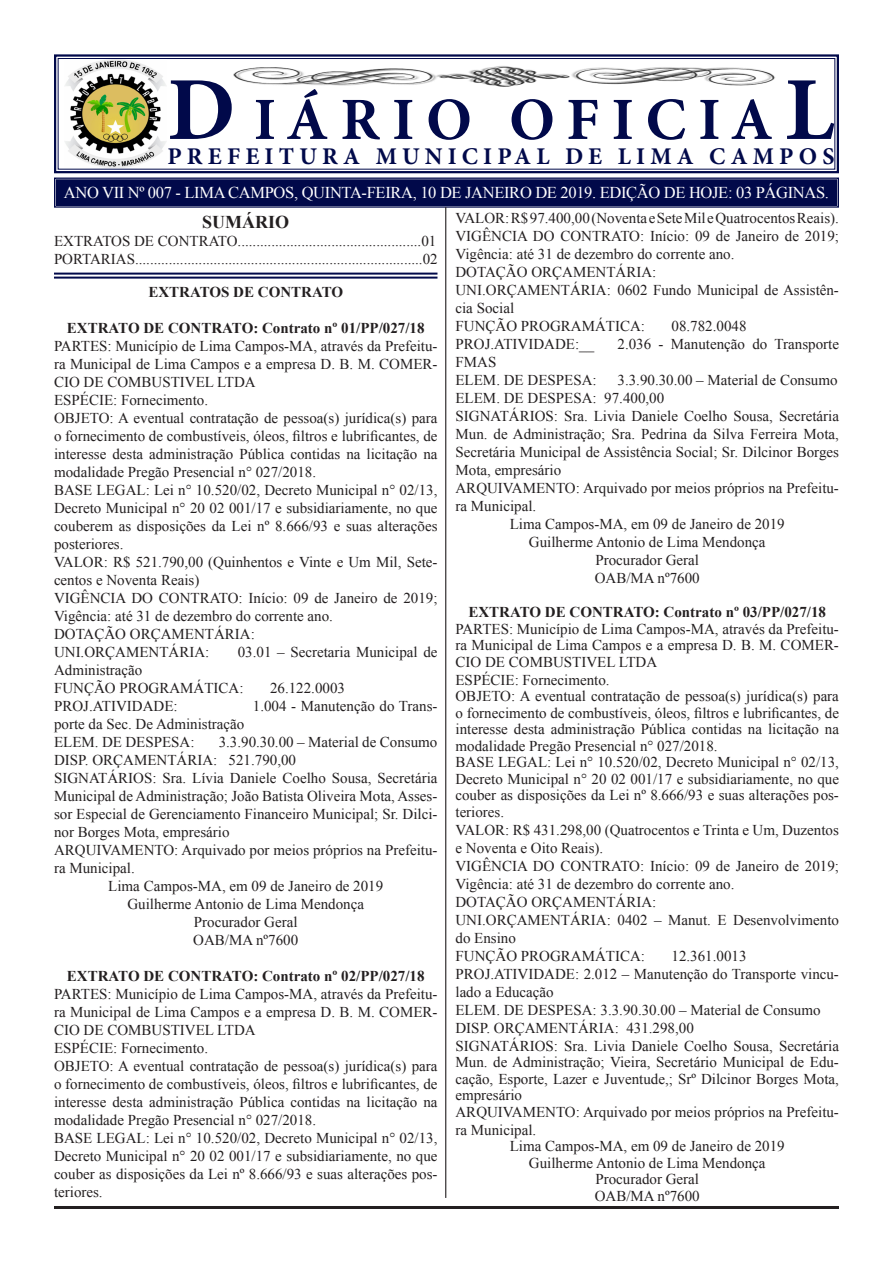
<style>
.page{position:relative;width:893px;height:1263px;background:#fff}
.page>*{position:absolute;margin:0;border:0;box-sizing:border-box;transform-origin:0 0}
.t1{font:700 60px "Minion Pro";letter-spacing:.19em;color:#01094a}
.t2{font:700 24px "Minion Pro";letter-spacing:.215em;color:#01094a}
.t3{font:700 18px "Times New Roman";color:#231f20}
.t4{font:16.5px "Times New Roman";letter-spacing:-.02em;color:#fff}
.t5{font:15px/18px "Times New Roman";color:#231f20;text-align:justify}
.t6{font:700 15px "Times New Roman";color:#231f20}
.s1{font-size:90px}
</style>
<div class="page">
<svg style="left:54px;top:54px;width:785px;height:120px"></svg>
<div style="left:58px;top:58px;width:777px;height:112px;border:1px solid #01094a"></div>
<svg style="left:54px;top:177px;width:785px;height:31px;background:#111855"></svg>
<div style="left:56px;top:179px;width:781px;height:27px;border:1px solid #01094a"></div>
<div style="left:57px;top:181px;width:779px;height:23px;border:1px solid #01094a"></div>
<hr style="left:54px;top:1206px;width:785px;height:3px;background:#231f20">
<hr style="left:54px;top:273px;width:383px;height:2px;background:#01094a">
<hr style="left:54px;top:277px;width:383px;height:2px;background:#01094a">
<hr style="left:445px;top:207px;width:1px;height:991px;background:#231f20">
<img style="left:230px;top:66px;width:550px;height:21px">
<img style="left:64px;top:60px;width:102px;height:108px">
<p class="t1" style="left:167px;top:77px;width:669px"><span class="s1">D</span>IÁRIO OFICIA<span class="s1">L</span></p>
<p class="t2" style="left:168px;top:140px;width:668px">PREFEITURA MUNICIPAL DE LIMA CAMPOS</p>
<p class="t4" style="left:64px;top:181px;width:767px">ANO VII Nº 007 - LIMA CAMPOS, QUINTA-FEIRA, 10 DE JANEIRO DE 2019. EDIÇÃO DE HOJE: 03 PÁGINAS.</p>
<p class="t3" style="left:202px;top:210px;width:88px">SUMÁRIO</p>
<p class="t5" style="left:54px;top:232px;width:384px">EXTRATOS DE CONTRATO.................................................01</p>
<p class="t5" style="left:54px;top:250px;width:385px">PORTARIAS.............................................................................02</p>
<p class="t6" style="left:148px;top:282px;width:196px">EXTRATOS DE CONTRATO</p>
<p class="t6" style="left:67px;top:318px;width:359px">EXTRATO DE CONTRATO: Contrato nº 01/PP/027/18</p>
<p class="t5" style="left:54px;top:337px;width:385px">PARTES: Município de Lima Campos-MA, através da Prefeitu&shy;ra Municipal de Lima Campos e a empresa D. B. M. COMER-CIO DE COMBUSTIVEL LTDA</p>
<p class="t5" style="left:54px;top:391px;width:156px">ESPÉCIE: Fornecimento.</p>
<p class="t5" style="left:54px;top:409px;width:385px">OBJETO: A eventual contratação de pessoa(s) jurídica(s) para o fornecimento de combustíveis, óleos, filtros e lubrificantes, de interesse desta administração Pública contidas na licitação na modalidade Pregão Presencial n° 027/2018.</p>
<p class="t5" style="left:54px;top:481px;width:385px">BASE LEGAL: Lei n° 10.520/02, Decreto Municipal n° 02/13, Decreto Municipal n° 20 02 001/17 e subsidiariamente, no que couberem as disposições da Lei nº 8.666/93 e suas alterações posteriores.</p>
<p class="t5" style="left:54px;top:553px;width:385px">VALOR: R$ 521.790,00 (Quinhentos e Vinte e Um Mil, Sete&shy;centos e Noventa Reais)</p>
<p class="t5" style="left:54px;top:589px;width:385px">VIGÊNCIA DO CONTRATO: Início: 09 de Janeiro de 2019;<br>Vigência: até 31 de dezembro do corrente ano.</p>
<p class="t5" style="left:54px;top:625px;width:202px">DOTAÇÃO ORÇAMENTÁRIA:</p>
<p class="t5" style="left:54px;top:643px;width:157px">UNI.ORÇAMENTÁRIA:</p>
<p class="t5" style="left:238px;top:643px;width:201px">03.01 – Secretaria Municipal de</p>
<p class="t5" style="left:54px;top:661px;width:90px">Administração</p>
<p class="t5" style="left:54px;top:679px;width:191px">FUNÇÃO PROGRAMÁTICA:</p>
<p class="t5" style="left:270px;top:679px;width:76px">26.122.0003</p>
<p class="t5" style="left:54px;top:697px;width:125px">PROJ.ATIVIDADE:</p>
<p class="t5" style="left:253px;top:697px;width:186px">1.004 - Manutenção do Trans-</p>
<p class="t5" style="left:54px;top:715px;width:192px">porte da Sec. De Administração</p>
<p class="t5" style="left:54px;top:733px;width:142px">ELEM. DE DESPESA:</p>
<p class="t5" style="left:219px;top:733px;width:220px">3.3.90.30.00 – Material de Consumo</p>
<p class="t5" style="left:54px;top:751px;width:244px">DISP. ORÇAMENTÁRIA: 521.790,00</p>
<p class="t5" style="left:54px;top:769px;width:385px">SIGNATÁRIOS: Sra. Lívia Daniele Coelho Sousa, Secretária Municipal de Administração; João Batista Oliveira Mota, Asses&shy;sor Especial de Gerenciamento Financeiro Municipal; Sr. Dilci&shy;nor Borges Mota, empresário</p>
<p class="t5" style="left:54px;top:841px;width:385px">ARQUIVAMENTO: Arquivado por meios próprios na Prefeitu&shy;ra Municipal.</p>
<p class="t5" style="left:108px;top:877px;width:276px">Lima Campos-MA, em 09 de Janeiro de 2019</p>
<p class="t5" style="left:127px;top:895px;width:238px">Guilherme Antonio de Lima Mendonça</p>
<p class="t5" style="left:194px;top:913px;width:105px">Procurador Geral</p>
<p class="t5" style="left:193px;top:931px;width:107px">OAB/MA nº7600</p>
<p class="t6" style="left:67px;top:966px;width:359px">EXTRATO DE CONTRATO: Contrato nº 02/PP/027/18</p>
<p class="t5" style="left:54px;top:985px;width:385px">PARTES: Município de Lima Campos-MA, através da Prefeitu&shy;ra Municipal de Lima Campos e a empresa D. B. M. COMER-CIO DE COMBUSTIVEL LTDA</p>
<p class="t5" style="left:54px;top:1039px;width:156px">ESPÉCIE: Fornecimento.</p>
<p class="t5" style="left:54px;top:1057px;width:385px">OBJETO: A eventual contratação de pessoa(s) jurídica(s) para o fornecimento de combustíveis, óleos, filtros e lubrificantes, de interesse desta administração Pública contidas na licitação na modalidade Pregão Presencial n° 027/2018.</p>
<p class="t5" style="left:54px;top:1129px;width:385px">BASE LEGAL: Lei n° 10.520/02, Decreto Municipal n° 02/13, Decreto Municipal n° 20 02 001/17 e subsidiariamente, no que couber as disposições da Lei nº 8.666/93 e suas alterações pos&shy;teriores.</p>
<p class="t5" style="left:455px;top:209px;width:385px">VALOR: R$ 97.400,00 (Noventa e Sete Mil e Quatrocentos Reais).</p>
<p class="t5" style="left:455px;top:227px;width:385px">VIGÊNCIA DO CONTRATO: Início: 09 de Janeiro de 2019;<br>Vigência: até 31 de dezembro do corrente ano.</p>
<p class="t5" style="left:455px;top:263px;width:202px">DOTAÇÃO ORÇAMENTÁRIA:</p>
<p class="t5" style="left:455px;top:281px;width:385px">UNI.ORÇAMENTÁRIA: 0602 Fundo Municipal de Assistên&shy;cia Social</p>
<p class="t5" style="left:455px;top:317px;width:191px">FUNÇÃO PROGRAMÁTICA:</p>
<p class="t5" style="left:671px;top:317px;width:76px">08.782.0048</p>
<p class="t5" style="left:455px;top:335px;width:140px">PROJ.ATIVIDADE:__</p>
<p class="t5" style="left:617px;top:335px;width:223px">2.036 - Manutenção do Transporte</p>
<p class="t5" style="left:455px;top:353px;width:42px">FMAS</p>
<p class="t5" style="left:455px;top:371px;width:143px">ELEM. DE DESPESA:</p>
<p class="t5" style="left:617px;top:371px;width:221px">3.3.90.30.00 – Material de Consumo</p>
<p class="t5" style="left:455px;top:389px;width:210px">ELEM. DE DESPESA: 97.400,00</p>
<p class="t5" style="left:455px;top:407px;width:385px">SIGNATÁRIOS: Sra. Livia Daniele Coelho Sousa, Secretária Mun. de Administração; Sra. Pedrina da Silva Ferreira Mota, Secretária Municipal de Assistência Social; Sr. Dilcinor Borges Mota, empresário</p>
<p class="t5" style="left:455px;top:479px;width:385px">ARQUIVAMENTO: Arquivado por meios próprios na Prefeitu&shy;ra Municipal.</p>
<p class="t5" style="left:510px;top:515px;width:276px">Lima Campos-MA, em 09 de Janeiro de 2019</p>
<p class="t5" style="left:529px;top:533px;width:238px">Guilherme Antonio de Lima Mendonça</p>
<p class="t5" style="left:595px;top:551px;width:105px">Procurador Geral</p>
<p class="t5" style="left:595px;top:569px;width:107px">OAB/MA nº7600</p>
<p class="t6" style="left:468px;top:602px;width:359px">EXTRATO DE CONTRATO: Contrato nº 03/PP/027/18</p>
<p class="t5" style="left:455px;top:620px;width:385px;line-height:16.5px">PARTES: Município de Lima Campos-MA, através da Prefeitu&shy;ra Municipal de Lima Campos e a empresa D. B. M. COMER-CIO DE COMBUSTIVEL LTDA</p>
<p class="t5" style="left:455px;top:671px;width:156px">ESPÉCIE: Fornecimento.</p>
<p class="t5" style="left:455px;top:688px;width:385px;line-height:16.5px">OBJETO: A eventual contratação de pessoa(s) jurídica(s) para o fornecimento de combustíveis, óleos, filtros e lubrificantes, de interesse desta administração Pública contidas na licitação na modalidade Pregão Presencial n° 027/2018.</p>
<p class="t5" style="left:455px;top:754px;width:385px;line-height:16.5px">BASE LEGAL: Lei n° 10.520/02, Decreto Municipal n° 02/13, Decreto Municipal n° 20 02 001/17 e subsidiariamente, no que couber as disposições da Lei nº 8.666/93 e suas alterações pos&shy;teriores.</p>
<p class="t5" style="left:455px;top:821px;width:385px">VALOR: R$ 431.298,00 (Quatrocentos e Trinta e Um, Duzentos e Noventa e Oito Reais).</p>
<p class="t5" style="left:455px;top:857px;width:385px">VIGÊNCIA DO CONTRATO: Início: 09 de Janeiro de 2019;<br>Vigência: até 31 de dezembro do corrente ano.</p>
<p class="t5" style="left:455px;top:893px;width:202px">DOTAÇÃO ORÇAMENTÁRIA:</p>
<p class="t5" style="left:455px;top:911px;width:385px">UNI.ORÇAMENTÁRIA: 0402 – Manut. E Desenvolvimento do Ensino</p>
<p class="t5" style="left:455px;top:947px;width:191px">FUNÇÃO PROGRAMÁTICA:</p>
<p class="t5" style="left:671px;top:947px;width:76px">12.361.0013</p>
<p class="t5" style="left:455px;top:965px;width:385px">PROJ.ATIVIDADE: 2.012 – Manutenção do Transporte vincu&shy;lado a Educação</p>
<p class="t5" style="left:455px;top:1001px;width:366px">ELEM. DE DESPESA: 3.3.90.30.00 – Material de Consumo</p>
<p class="t5" style="left:455px;top:1019px;width:240px">DISP. ORÇAMENTÁRIA: 431.298,00</p>
<p class="t5" style="left:455px;top:1037px;width:385px;line-height:16.5px">SIGNATÁRIOS: Sra. Livia Daniele Coelho Sousa, Secretária Mun. de Administração; Vieira, Secretário Municipal de Edu&shy;cação, Esporte, Lazer e Juventude,; Srº Dilcinor Borges Mota, empresário</p>
<p class="t5" style="left:455px;top:1103px;width:385px">ARQUIVAMENTO: Arquivado por meios próprios na Prefeitu&shy;ra Municipal.</p>
<p class="t5" style="left:510px;top:1137px;width:276px">Lima Campos-MA, em 09 de Janeiro de 2019</p>
<p class="t5" style="left:529px;top:1154px;width:238px">Guilherme Antonio de Lima Mendonça</p>
<p class="t5" style="left:595px;top:1170px;width:105px">Procurador Geral</p>
<p class="t5" style="left:595px;top:1187px;width:107px">OAB/MA nº7600</p>
</div>
